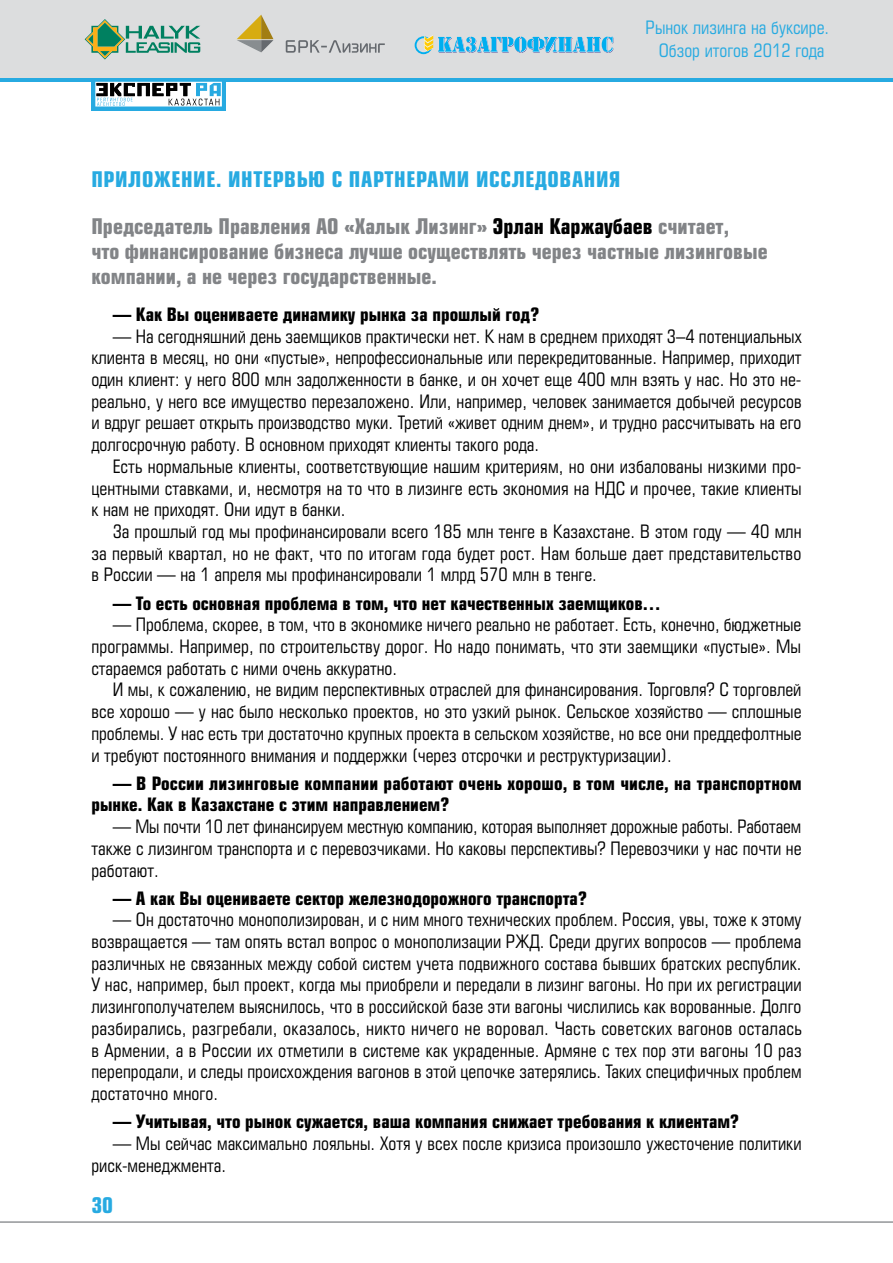
<style>
.page{position:relative;width:893px;height:1263px;background:#fff}
.page>*{position:absolute;margin:0;border:0;box-sizing:border-box;transform-origin:0 0}
.t1{font:700 21px/25.3px "Europe Condensed C";color:#828487}
.t2{font:700 21px "Europe Condensed C";letter-spacing:.055em;color:#27aae1}
.t3{font:700 21px "Europe Condensed C";letter-spacing:.03em;color:#27aae1}
.t4{font:18px/21.8px "Europe Condensed C";color:#000;text-align:justify}
.t5{font:700 18px/21.8px "Europe Condensed C";color:#000}
.t6{font:18px/23.4px "Europe Condensed C";color:#27aae1;text-align:center}
.s1{color:#000}
</style>
<div class="page">
<div style="left:0;top:0;width:893px;height:79px;background:#dcddde"></div>
<hr style="left:0;top:78px;width:893px;height:4px;background:#27aae1">
<hr style="left:0;top:1221px;width:893px;height:2px;background:#939598">
<svg style="left:85px;top:19px;width:115px;height:41px"></svg>
<svg style="left:286px;top:40px;width:99px;height:13px"></svg>
<svg style="left:237px;top:15px;width:36px;height:37px"></svg>
<svg style="left:415px;top:35px;width:198px;height:19px"></svg>
<svg style="left:91px;top:81px;width:135px;height:29px"></svg>
<svg style="left:95px;top:82px;width:127px;height:24px"></svg>
<p class="t6" style="left:646px;top:15px;width:185px">Рынок лизинга на буксире.<br>Обзор итогов 2012 года</p>
<p class="t2" style="left:91px;top:165px;width:531px">Приложение. Интервью с партнерами исследования</p>
<p class="t1" style="left:91px;top:213px;width:678px">Председатель Правления АО «Халык Лизинг» <span class="s1">Эрлан Каржаубаев</span> считает,<br>что финансирование бизнеса лучше осуществлять через частные лизинговые компании, а не через государственные.</p>
<p class="t5" style="left:113px;top:303px;width:428px">— Как Вы оцениваете динамику рынка за прошлый год?</p>
<p class="t4" style="left:91px;top:325px;width:712px;text-indent:21px">— На сегодняшний день заемщиков практически нет. К нам в среднем приходят 3–4 потенциальных клиента в месяц, но они «пустые», непрофессиональные или перекредитованные. Например, приходит один клиент: у него 800 млн задолженности в банке, и он хочет еще 400 млн взять у нас. Но это не&shy;реально, у него все имущество перезаложено. Или, например, человек занимается добычей ресурсов и вдруг решает открыть производство муки. Третий «живет одним днем», и трудно рассчитывать на его долгосрочную работу. В основном приходят клиенты такого рода.</p>
<p class="t4" style="left:91px;top:455px;width:712px;text-indent:21px">Есть нормальные клиенты, соответствующие нашим критериям, но они избалованы низкими про&shy;центными ставками, и, несмотря на то что в лизинге есть экономия на НДС и прочее, такие клиенты к нам не приходят. Они идут в банки.</p>
<p class="t4" style="left:91px;top:520px;width:712px;text-indent:21px">За прошлый год мы профинансировали всего 185 млн тенге в Казахстане. В этом году — 40 млн за первый квартал, но не факт, что по итогам года будет рост. Нам больше дает представительство в России — на 1 апреля мы профинансировали 1 млрд 570 млн в тенге.</p>
<p class="t5" style="left:113px;top:592px;width:549px">— То есть основная проблема в том, что нет качественных заемщиков…</p>
<p class="t4" style="left:91px;top:614px;width:711px;text-indent:21px">— Проблема, скорее, в том, что в экономике ничего реально не работает. Есть, конечно, бюджетные программы. Например, по строительству дорог. Но надо понимать, что эти заемщики «пустые». Мы стараемся работать с ними очень аккуратно.</p>
<p class="t4" style="left:91px;top:679px;width:712px;text-indent:21px">И мы, к сожалению, не видим перспективных отраслей для финансирования. Торговля? С торговлей все хорошо — у нас было несколько проектов, но это узкий рынок. Сельское хозяйство — сплошные проблемы. У нас есть три достаточно крупных проекта в сельском хозяйстве, но все они преддефолтные и требуют постоянного внимания и поддержки (через отсрочки и реструктуризации).</p>
<p class="t5" style="left:91px;top:772px;width:712px;text-indent:21px">— В России лизинговые компании работают очень хорошо, в том числе, на транспортном рынке. Как в Казахстане с этим направлением?</p>
<p class="t4" style="left:91px;top:815px;width:712px;text-indent:21px">— Мы почти 10 лет финансируем местную компанию, которая выполняет дорожные работы. Работаем также с лизингом транспорта и с перевозчиками. Но каковы перспективы? Перевозчики у нас почти не работают.</p>
<p class="t5" style="left:113px;top:887px;width:476px">— А как Вы оцениваете сектор железнодорожного транспорта?</p>
<p class="t4" style="left:91px;top:909px;width:712px;text-indent:21px">— Он достаточно монополизирован, и с ним много технических проблем. Россия, увы, тоже к этому возвращается — там опять встал вопрос о монополизации РЖД. Среди других вопросов — проблема различных не связанных между собой систем учета подвижного состава бывших братских республик.<br>У нас, например, был проект, когда мы приобрели и передали в лизинг вагоны. Но при их регистрации лизингополучателем выяснилось, что в российской базе эти вагоны числились как ворованные. Долго разбирались, разгребали, оказалось, никто ничего не воровал. Часть советских вагонов осталась в Армении, а в России их отметили в системе как украденные. Армяне с тех пор эти вагоны 10 раз перепродали, и следы происхождения вагонов в этой цепочке затерялись. Таких специфичных проблем достаточно много.</p>
<p class="t5" style="left:113px;top:1110px;width:628px">— Учитывая, что рынок сужается, ваша компания снижает требования к клиентам?</p>
<p class="t4" style="left:91px;top:1132px;width:712px;text-indent:21px">— Мы сейчас максимально лояльны. Хотя у всех после кризиса произошло ужесточение политики риск-менеджмента.</p>
<p class="t3" style="left:91px;top:1192px;width:23px">30</p>
</div>
